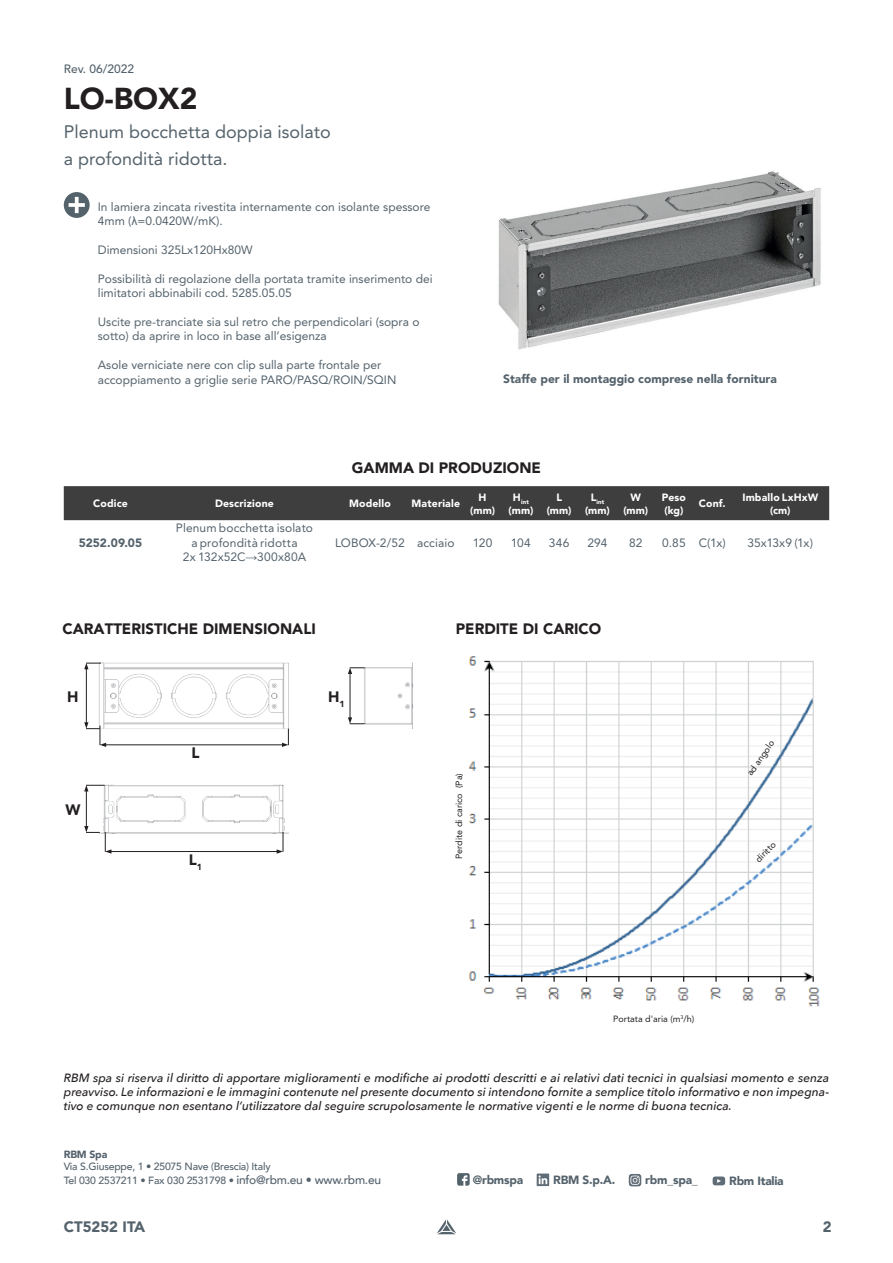
<style>
.page{position:relative;width:893px;height:1263px;background:#fff}
.page>*{position:absolute;margin:0;border:0;box-sizing:border-box;transform-origin:0 0}
.t1{font:900 30px "Avenir LT Pro";color:#231f20}
.t2{font:18px/26.5px "Avenir LT Pro";color:#55636c}
.t3{font:900 15px "Avenir LT Pro";color:#231f20}
.t4{font:900 15px "Avenir LT Pro";color:#54626c}
.t5{font:12px/14.4px "Avenir LT Pro";color:#54626c}
.t6{font:italic 500 12px/14.4px "Avenir Next";color:#231f20;text-align:justify}
.t7{font:900 12px "Avenir LT Pro";color:#54626c}
.t8{font:900 12px "Avenir";letter-spacing:-.02em;color:#54626c}
.t9{font:500 12px "Avenir LT Pro";color:#54626c}
.t10{font:900 12px "Avenir";letter-spacing:-.02em;color:#55636c}
.t11{font:500 10.5px/13.5px "Avenir";letter-spacing:-.02em;color:#54626c}
.t12{font:900 10.5px/12.8px "Avenir LT Pro";letter-spacing:.015em;color:#fff;text-align:center}
.t13{font:900 10.5px "Avenir";letter-spacing:-.02em;color:#54626c}
.t14{font:9px "Avenir LT Pro";color:#231f20}
.t15{font:900 6.15px "Avenir LT Pro";letter-spacing:.02em;color:#fff}
.s1{font-family:"Arial"}
.s2{font-size:12px}
</style>
<div class="page">
<svg style="left:437px;top:1219px;width:19px;height:15px"></svg>
<img style="left:84px;top:662px;width:330px;height:192px">
<hr style="left:110px;top:851px;width:168px;height:1px;background:#231f20">
<svg style="left:277px;top:832px;width:7px;height:22px"></svg>
<hr style="left:86px;top:667px;width:1px;height:57px;background:#231f20">
<svg style="left:84px;top:663px;width:17px;height:6px"></svg>
<hr style="left:86px;top:789px;width:1px;height:39px;background:#231f20">
<svg style="left:84px;top:826px;width:27px;height:28px"></svg>
<svg style="left:84px;top:785px;width:21px;height:6px"></svg>
<hr style="left:350px;top:672px;width:1px;height:47px;background:#231f20">
<svg style="left:348px;top:717px;width:16px;height:7px"></svg>
<svg style="left:348px;top:667px;width:17px;height:7px"></svg>
<hr style="left:103px;top:744px;width:181px;height:1px;background:#231f20">
<svg style="left:282px;top:729px;width:7px;height:18px"></svg>
<svg style="left:84px;top:722px;width:22px;height:25px"></svg>
<svg style="left:64px;top:192px;width:26px;height:26px"></svg>
<svg style="left:69px;top:197px;width:16px;height:16px"></svg>
<svg style="left:628px;top:1174px;width:13px;height:12px"></svg>
<svg style="left:537px;top:1173px;width:12px;height:13px"></svg>
<svg style="left:713px;top:1176px;width:12px;height:9px"></svg>
<svg style="left:457px;top:1173px;width:13px;height:13px"></svg>
<div style="left:64px;top:486px;width:765px;height:34px;background:#3e3e3f"></div>
<img style="left:498px;top:171px;width:323px;height:179px">
<img style="left:468px;top:656px;width:352px;height:351px">
<p class="t9" style="left:64px;top:62px;width:72px">Rev. 06/2022</p>
<h1 class="t1" style="left:64px;top:80px;width:135px">LO-BOX2</h1>
<h2 class="t2" style="left:64px;top:118px;width:269px">Plenum bocchetta doppia isolato a profondità ridotta.</h2>
<p class="t5" style="left:98px;top:199px;width:334px">In lamiera zincata rivestita internamente con isolante spessore<br>4mm (<span class="s1">λ</span>=0.0420W/mK).</p>
<p class="t5" style="left:98px;top:242px;width:156px">Dimensioni 325Lx120Hx80W</p>
<p class="t5" style="left:98px;top:271px;width:336px">Possibilità di regolazione della portata tramite inserimento dei limitatori abbinabili cod. 5285.05.05</p>
<p class="t5" style="left:98px;top:314px;width:323px">Uscite pre-tranciate sia sul retro che perpendicolari (sopra o sotto) da aprire in loco in base all’esigenza</p>
<p class="t5" style="left:98px;top:358px;width:300px">Asole verniciate nere con clip sulla parte frontale per accoppiamento a griglie serie PARO/PASQ/ROIN/SQIN</p>
<p class="t7" style="left:503px;top:372px;width:275px">Staffe per il montaggio comprese nella fornitura</p>
<p class="t3" style="left:352px;top:458px;width:191px">GAMMA DI PRODUZIONE</p>
<p class="t12" style="left:93px;top:497px;width:36px">Codice</p>
<p class="t12" style="left:215px;top:497px;width:60px">Descrizione</p>
<p class="t12" style="left:349px;top:497px;width:43px">Modello</p>
<p class="t12" style="left:412px;top:497px;width:50px">Materiale</p>
<p class="t12" style="left:470px;top:491px;width:26px">H (mm)</p>
<p class="t15" style="left:513px;top:498px;width:17px"><sup>H</sup>int</p>
<p class="t12" style="left:508px;top:503px;width:26px">(mm)</p>
<p class="t12" style="left:547px;top:491px;width:26px">L (mm)</p>
<p class="t15" style="left:591px;top:498px;width:15px"><sup>L</sup>int</p>
<p class="t12" style="left:585px;top:503px;width:26px">(mm)</p>
<p class="t12" style="left:623px;top:491px;width:26px">W (mm)</p>
<p class="t12" style="left:662px;top:491px;width:26px;text-align:left">Peso (kg)</p>
<p class="t12" style="left:699px;top:497px;width:28px">Conf.</p>
<p class="t12" style="left:742px;top:491px;width:77px">Imballo LxHxW (cm)</p>
<p class="t7" style="left:79px;top:535px;width:65px">5252.09.05</p>
<p class="t5" style="left:176px;top:520px;width:139px;text-align:center">Plenum bocchetta isolato a profondità ridotta<br>2x 132x52C<span class="s1">→</span>300x80A</p>
<p class="t5" style="left:335px;top:535px;width:121px">LOBOX-2/52 acciaio</p>
<p class="t5" style="left:473px;top:535px;width:21px">120</p>
<p class="t5" style="left:511px;top:535px;width:21px">104</p>
<p class="t5" style="left:549px;top:535px;width:22px">346</p>
<p class="t5" style="left:587px;top:535px;width:21px">294</p>
<p class="t5" style="left:629px;top:535px;width:15px">82</p>
<p class="t5" style="left:662px;top:535px;width:65px">0.85 C(1x)</p>
<p class="t5" style="left:748px;top:535px;width:67px">35x13x9 (1x)</p>
<p class="t3" style="left:63px;top:619px;width:255px">CARATTERISTICHE DIMENSIONALI</p>
<p class="t3" style="left:456px;top:619px;width:147px">PERDITE DI CARICO</p>
<p class="t3" style="left:67px;top:688px;width:13px">H</p>
<p class="t3" style="left:65px;top:801px;width:16px">W</p>
<p class="t3" style="left:191px;top:744px;width:10px">L</p>
<p class="t3" style="left:189px;top:850px;width:15px">L<sub>1</sub></p>
<p class="t3" style="left:328px;top:688px;width:18px">H<sub>1</sub></p>
<p class="t14" style="left:454px;top:859px;width:87px;rotate:-90deg">Perdite di carico (Pa)</p>
<p class="t14" style="left:744px;top:771px;width:42px;rotate:-55deg">ad angolo</p>
<p class="t14" style="left:753px;top:857px;width:26px;rotate:-45deg">diritto</p>
<p class="t14" style="left:613px;top:1013px;width:83px">Portata d'aria (m<sup>3</sup>/h)</p>
<p class="t6" style="left:64px;top:1070px;width:767px">RBM spa si riserva il diritto di apportare miglioramenti e modifiche ai prodotti descritti e ai relativi dati tecnici in qualsiasi momento e senza preavviso. Le informazioni e le immagini contenute nel presente documento si intendono fornite a semplice titolo informativo e non impegna&shy;tivo e comunque non esentano l’utilizzatore dal seguire scrupolosamente le normative vigenti e le norme di buona tecnica.</p>
<p class="t13" style="left:64px;top:1145px;width:45px">RBM Spa</p>
<p class="t11" style="left:64px;top:1159px;width:319px">Via S.Giuseppe, 1 • 25075 Nave (Brescia) Italy<br>Tel 030 2537211 • Fax 030 2531798 • <span class="s2">info@rbm.eu • www.rbm.eu</span></p>
<p class="t4" style="left:64px;top:1218px;width:83px">CT5252 ITA</p>
<p class="t10" style="left:473px;top:1170px;width:52px">@rbmspa</p>
<p class="t8" style="left:553px;top:1169px;width:64px">RBM S.p.A.</p>
<p class="t8" style="left:645px;top:1169px;width:54px">rbm_spa_</p>
<p class="t8" style="left:729px;top:1170px;width:56px">Rbm Italia</p>
<p class="t4" style="left:823px;top:1218px;width:10px">2</p>
</div>
